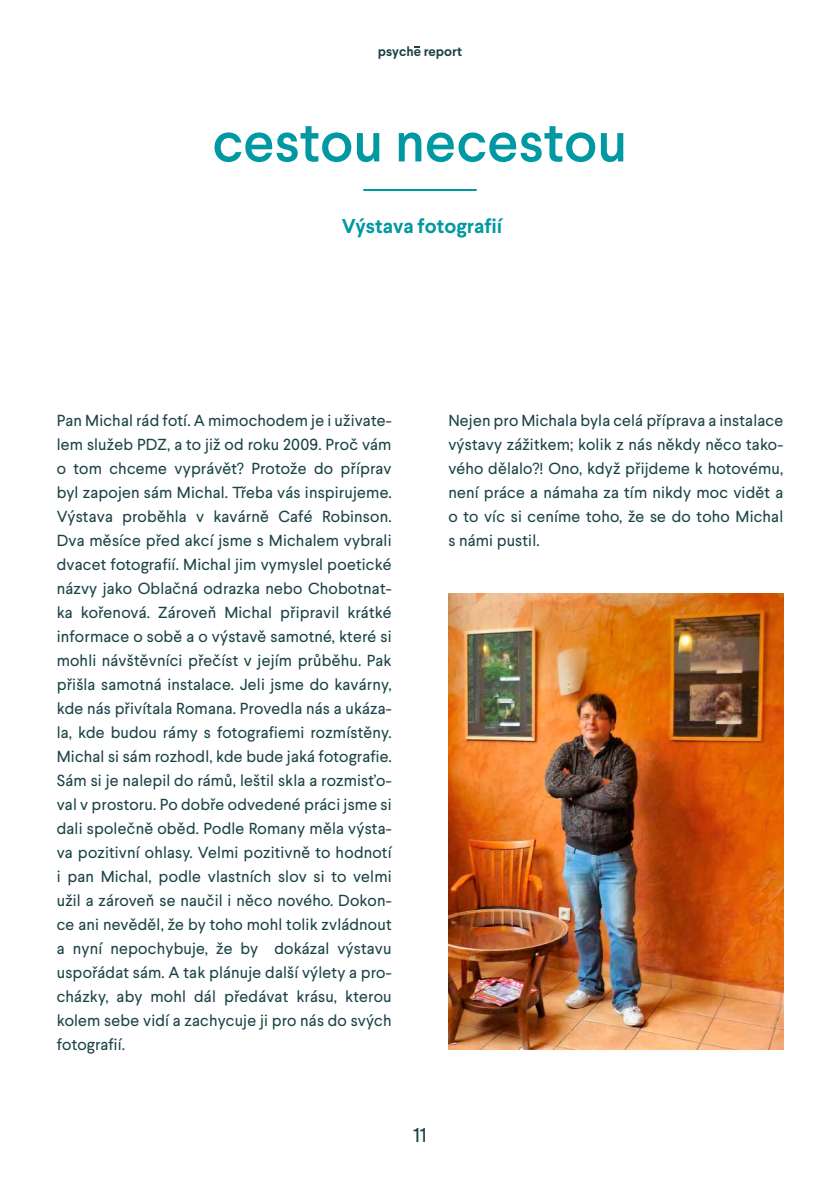
<style>
.page{position:relative;width:840px;height:1191px;background:#fff}
.page>*{position:absolute;margin:0;border:0;box-sizing:border-box;transform-origin:0 0}
.t1{font:500 56px "Larsseit";color:#0098a2}
.t2{font:700 20px "Larsseit";color:#0098a2}
.t3{font:20px "Larsseit";color:#1b4347}
.t4{font:16px/24px "Larsseit";letter-spacing:.01em;color:#1b4347;text-align:justify}
.t5{font:700 13.2px "Larsseit";color:#1b4347}
</style>
<div class="page">
<img style="left:448px;top:593px;width:334px;height:456px">
<svg style="left:414px;top:46px;width:6px;height:2px"></svg>
<hr style="left:363px;top:189px;width:113px;height:2px;background:#0098a2">
<p class="t5" style="left:377px;top:43px;width:86px">psyche report</p>
<h1 class="t1" style="left:212px;top:106px;width:416px">cestou necestou</h1>
<p class="t2" style="left:341px;top:214px;width:162px">Výstava fotografií</p>
<p class="t4" style="left:57px;top:408px;width:336px">Pan Michal rád fotí. A mimochodem je i uživate&shy;lem služeb PDZ, a to již od roku 2009. Proč vám o tom chceme vyprávět? Protože do příprav byl zapojen sám Michal. Třeba vás inspirujeme.<br>Výstava proběhla v kavárně Café Robinson.<br>Dva měsíce před akcí jsme s Michalem vybrali dvacet fotografií. Michal jim vymyslel poetické názvy jako Oblačná odrazka nebo Chobotnat&shy;ka kořenová. Zároveň Michal připravil krátké informace o sobě a o výstavě samotné, které si mohli návštěvníci přečíst v jejím průběhu. Pak přišla samotná instalace. Jeli jsme do kavárny, kde nás přivítala Romana. Provedla nás a ukáza&shy;la, kde budou rámy s fotografiemi rozmístěny.<br>Michal si sám rozhodl, kde bude jaká fotografie.<br>Sám si je nalepil do rámů, leštil skla a rozmisťo&shy;val v prostoru. Po dobře odvedené práci jsme si dali společně oběd. Podle Romany měla výsta&shy;va pozitivní ohlasy. Velmi pozitivně to hodnotí i pan Michal, podle vlastních slov si to velmi užil a zároveň se naučil i něco nového. Dokon&shy;ce ani nevěděl, že by toho mohl tolik zvládnout a nyní nepochybuje, že by dokázal výstavu uspořádat sám. A tak plánuje další výlety a pro&shy;cházky, aby mohl dál předávat krásu, kterou kolem sebe vidí a zachycuje ji pro nás do svých fotografií.</p>
<p class="t4" style="left:448px;top:408px;width:336px">Nejen pro Michala byla celá příprava a instalace výstavy zážitkem; kolik z nás někdy něco tako&shy;vého dělalo?! Ono, když přijdeme k hotovému, není práce a námaha za tím nikdy moc vidět a o to víc si ceníme toho, že se do toho Michal s námi pustil.</p>
<p class="t3" style="left:413px;top:1122px;width:15px">11</p>
</div>
